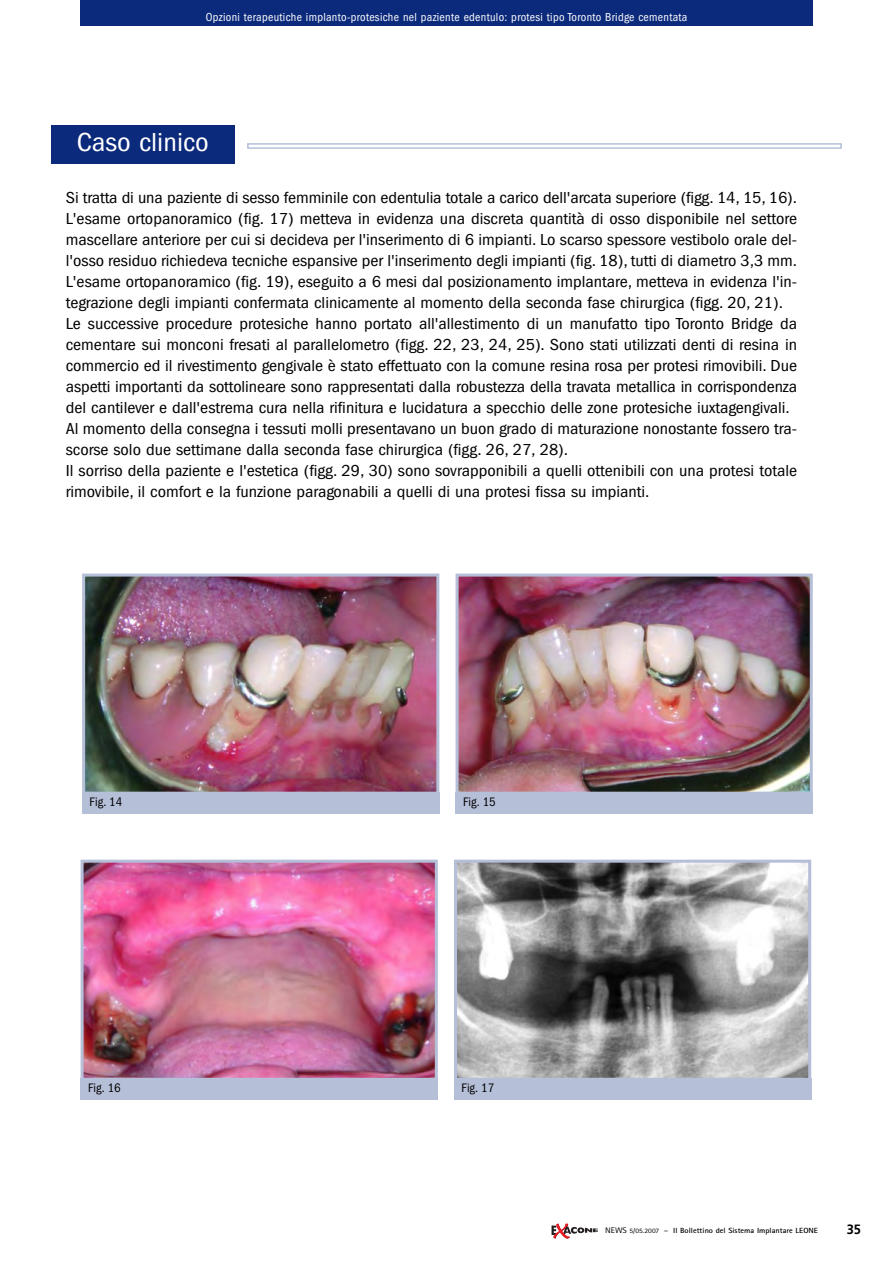
<style>
.page{position:relative;width:893px;height:1263px;background:#fff}
.page>*{position:absolute;margin:0;border:0;box-sizing:border-box;transform-origin:0 0}
.t1{font:condensed 27px "Franklin Gothic";color:#fff;scale:1.1 1}
.t2{font:condensed 16.5px/21px "Franklin Gothic";color:#000;scale:1.1 1}
.t3{font:700 13.5px "Frutiger";color:#000;scale:.95 1}
.t4{font:condensed 12.75px "Franklin Gothic";color:#000}
.t5{font:condensed 12px "Franklin Gothic";letter-spacing:.025em;color:#fff}
.t6{font:700 7.5px "Rotis Sans Serif";color:#000;scale:1.1 1}
.s1{font-weight:400;font-size:8.1px}
.s2{font-weight:400;font-size:6.75px}
</style>
<div class="page">
<img style="left:51px;top:0;width:791px;height:1239px">
<p class="t5" style="left:206px;top:13px;width:483px">Opzioni terapeutiche implanto-protesiche nel paziente edentulo: protesi tipo Toronto Bridge cementata</p>
<h1 class="t1" style="left:77px;top:133px;width:122px">Caso clinico</h1>
<p class="t2" style="left:66px;top:188px;width:666px">Si tratta di una paziente di sesso femminile con edentulia totale a carico dell'arcata superiore (figg. 14, 15, 16).<br>L'esame ortopanoramico (fig. 17) metteva in evidenza una discreta quantità di osso disponibile nel settore mascellare anteriore per cui si decideva per l'inserimento di 6 impianti. Lo scarso spessore vestibolo orale del&shy;l'osso residuo richiedeva tecniche espansive per l'inserimento degli impianti (fig. 18), tutti di diametro 3,3 mm.<br>L'esame ortopanoramico (fig. 19), eseguito a 6 mesi dal posizionamento implantare, metteva in evidenza l'in&shy;tegrazione degli impianti confermata clinicamente al momento della seconda fase chirurgica (figg. 20, 21).<br>Le successive procedure protesiche hanno portato all'allestimento di un manufatto tipo Toronto Bridge da cementare sui monconi fresati al parallelometro (figg. 22, 23, 24, 25). Sono stati utilizzati denti di resina in commercio ed il rivestimento gengivale è stato effettuato con la comune resina rosa per protesi rimovibili. Due aspetti importanti da sottolineare sono rappresentati dalla robustezza della travata metallica in corrispondenza del cantilever e dall'estrema cura nella rifinitura e lucidatura a specchio delle zone protesiche iuxtagengivali.<br>Al momento della consegna i tessuti molli presentavano un buon grado di maturazione nonostante fossero tra&shy;scorse solo due settimane dalla seconda fase chirurgica (figg. 26, 27, 28).<br>Il sorriso della paziente e l'estetica (figg. 29, 30) sono sovrapponibili a quelli ottenibili con una protesi totale rimovibile, il comfort e la funzione paragonabili a quelli di una protesi fissa su impianti.</p>
<p class="t4" style="left:90px;top:798px;width:34px">Fig. 14</p>
<p class="t4" style="left:463px;top:798px;width:34px">Fig. 15</p>
<p class="t4" style="left:88px;top:1084px;width:34px">Fig. 16</p>
<p class="t4" style="left:461px;top:1084px;width:34px">Fig. 17</p>
<p class="t6" style="left:605px;top:1228px;width:195px"><span class="s1">NEWS</span> <span class="s2">5/05.2007</span> <span class="s1">–</span> Il Bollettino del Sistema Implantare LEONE</p>
<p class="t3" style="left:847px;top:1224px;width:17px">35</p>
</div>
